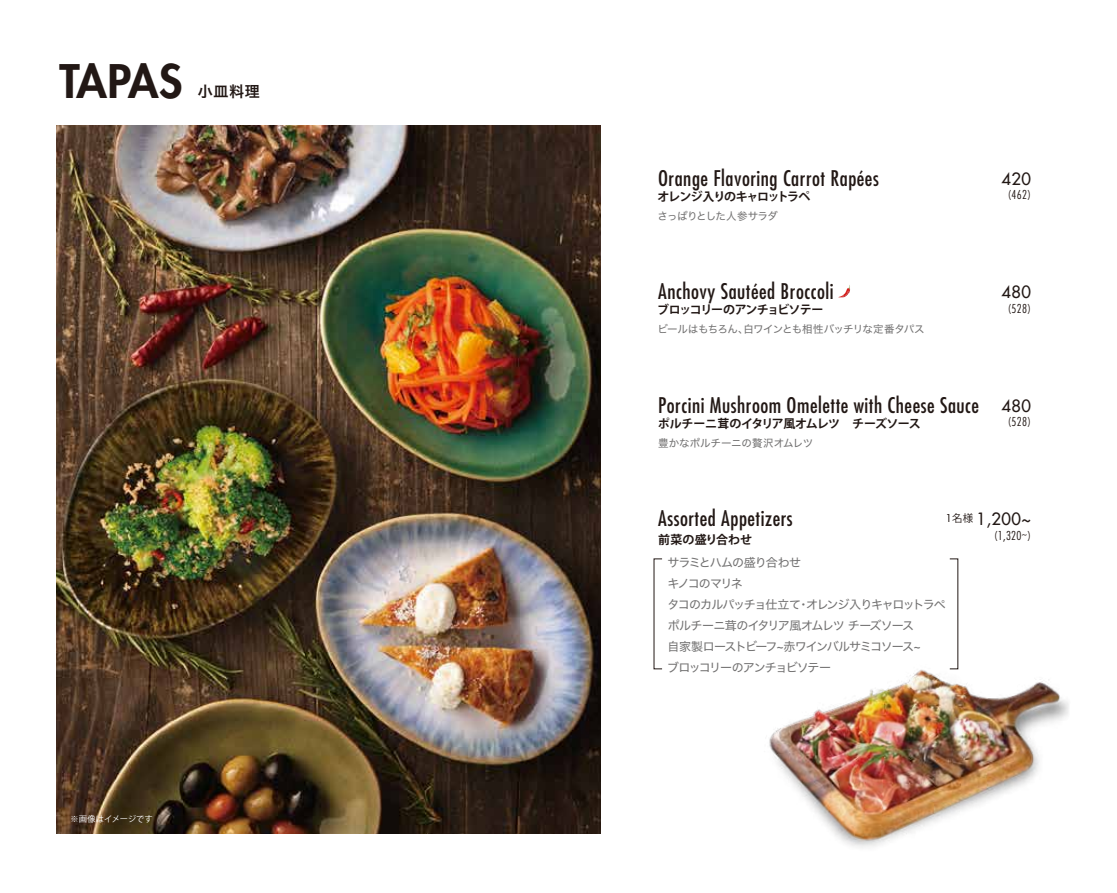
<style>
.page{position:relative;width:1117px;height:893px;background:#fff}
.page>*{position:absolute;margin:0;border:0;box-sizing:border-box;transform-origin:0 0}
.t1{font:800 45px "Futura Std";letter-spacing:-.03em;color:#221815}
.t2{font:condensed 21px "Futura Std";letter-spacing:.025em;color:#221815}
.t3{font:500 16.5px "Futura Std";letter-spacing:.025em;color:#221815}
.t4{font:15px "Hiragino Sans W6";color:#221815}
.t5{font:12px/21px "Hiragino Sans W4";letter-spacing:-.095em;color:#727171}
.t6{font:300 condensed 12px "Futura Std";letter-spacing:.025em;color:#221815}
.t7{font:700 12px "Koz Go Pro";letter-spacing:-.035em;color:#221815}
.t8{font:700 12px "Koz Go Pro";letter-spacing:-.085em;color:#221815}
.t9{font:700 12px "Koz Go Pro";letter-spacing:-.105em;color:#221815}
.t10{font:700 12px "Koz Go Pro";letter-spacing:-.005em;color:#221815}
.t11{font:10.5px "Hiragino Sans W4";letter-spacing:-.045em;color:#727171}
.t12{font:10.5px "Hiragino Sans W4";letter-spacing:-.005em;color:#727171}
.t13{font:8.25px "Koz Go Pr 6 N";letter-spacing:-.005em;color:#fff}
</style>
<div class="page">
<img style="left:769px;top:658px;width:300px;height:190px">
<img style="left:57px;top:125px;width:544px;height:708px">
<svg style="left:838px;top:285px;width:12px;height:13px"></svg>
<h1 class="t1" style="left:59px;top:53px;width:125px">TAPAS</h1>
<p class="t4" style="left:198px;top:78px;width:63px">小皿料理</p>
<p class="t13" style="left:70px;top:814px;width:84px">※画像はイメージです</p>
<h2 class="t2" style="left:658px;top:165px;width:222px">Orange Flavoring Carrot Rapées</h2>
<p class="t11" style="left:657px;top:206px;width:122px">さっぱりとした人参サラダ</p>
<p class="t9" style="left:657px;top:189px;width:154px">オレンジ入りのキャロットラペ</p>
<h2 class="t2" style="left:658px;top:279px;width:177px">Anchovy Sautéed Broccoli</h2>
<p class="t11" style="left:657px;top:320px;width:269px">ビールはもちろん、白ワインとも相性バッチリな定番タパス</p>
<p class="t8" style="left:657px;top:302px;width:168px">ブロッコリーのアンチョビソテー</p>
<h3 class="t3" style="left:1001px;top:168px;width:31px">420</h3>
<p class="t6" style="left:1007px;top:187px;width:25px">(462)</p>
<h3 class="t3" style="left:1001px;top:282px;width:31px">480</h3>
<p class="t6" style="left:1007px;top:301px;width:25px">(528)</p>
<h2 class="t2" style="left:658px;top:392px;width:322px">Porcini Mushroom Omelette with Cheese Sauce</h2>
<p class="t12" style="left:658px;top:433px;width:157px">豊かなポルチーニの贅沢オムレツ</p>
<p class="t7" style="left:657px;top:415px;width:264px">ポルチーニ茸のイタリア風オムレツ　チーズソース</p>
<h3 class="t3" style="left:1001px;top:395px;width:31px">480</h3>
<p class="t6" style="left:1007px;top:414px;width:25px">(528)</p>
<h2 class="t2" style="left:658px;top:506px;width:136px">Assorted Appetizers</h2>
<p class="t5" style="left:667px;top:551px;width:280px">サラミとハムの盛り合わせ<br>キノコのマリネ<br>タコのカルパッチョ仕立て・オレンジ入りキャロットラペポルチーニ茸のイタリア風オムレツ チーズソース<br>自家製ローストビーフ~赤ワインバルサミコソース~<br>ブロッコリーのアンチョビソテー</p>
<h3 class="t3" style="left:945px;top:509px;width:87px"><sup>1</sup><sup>名様</sup> 1,200~</h3>
<p class="t6" style="left:993px;top:528px;width:39px">(1,320~)</p>
<p class="t10" style="left:658px;top:531px;width:95px">前菜の盛り合わせ</p>
</div>
